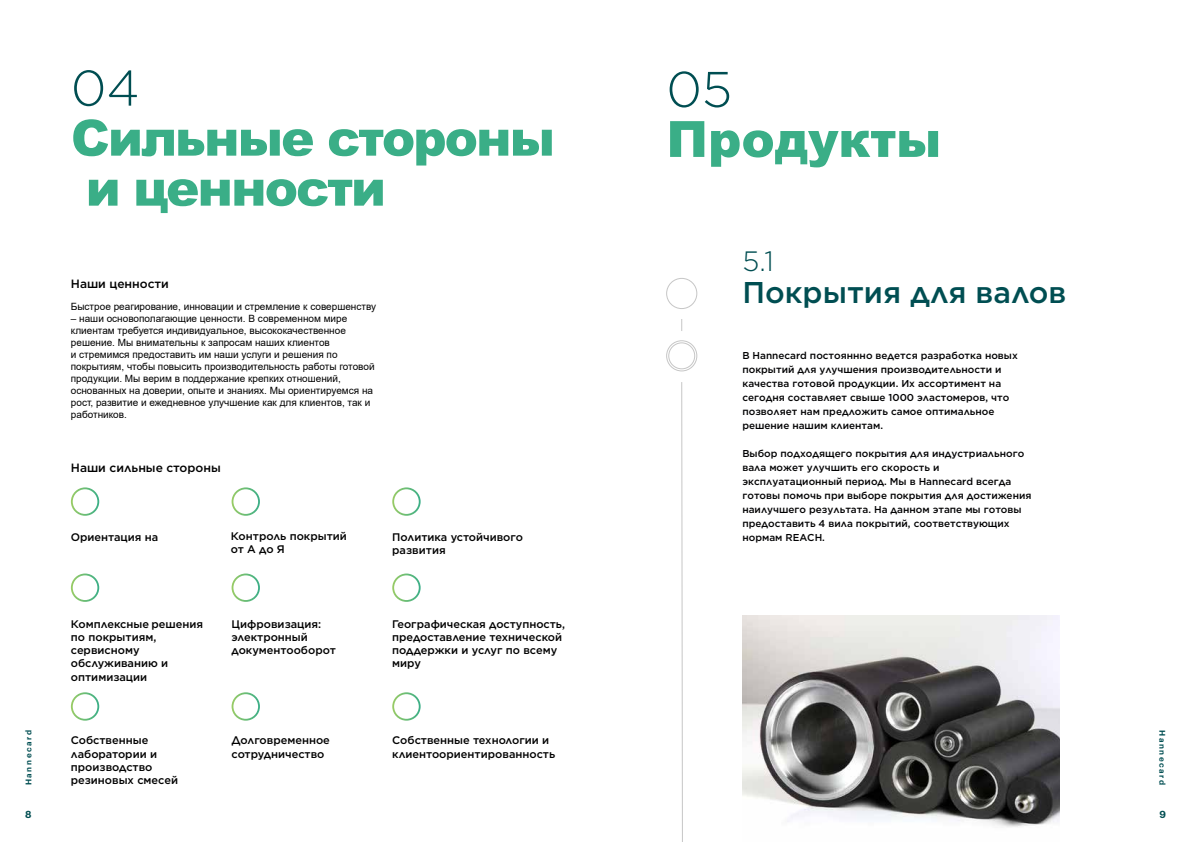
<style>
.page{position:relative;width:1191px;height:842px;background:#fff}
.page>*{position:absolute;margin:0;border:0;box-sizing:border-box;transform-origin:0 0}
.t1{font:900 50px/50px "Arial";letter-spacing:-.04em;color:#3aae87}
.t2{font:900 50px "Arial";color:#3aae87}
.t3{font:300 50px "Gotham";color:#004e52}
.t4{font:500 30px "Gotham";color:#004e52}
.t5{font:300 28px "Gotham";color:#004e52}
.t6{font:500 12px "Gotham";color:#000}
.t7{font:500 11px/13.2px "Gotham";color:#000}
.t8{font:500 10px/14px "Gotham";color:#020203}
.t9{font:10px/12px "Arial";color:#000}
.t10{font:600 10px "Graphik";color:#004e52}
.t11{font:600 8px "Graphik";letter-spacing:.2em;color:#004e52}
</style>
<div class="page">
<div style="left:666px;top:278px;width:31px;height:31px;border:1px solid #c6c6c6;border-radius:50%"></div>
<div style="left:666px;top:340px;width:31px;height:31px;border:1px solid #c6c6c6;border-radius:50%"></div>
<svg style="left:681px;top:319px;width:1px;height:12px"></svg>
<svg style="left:681px;top:382px;width:2px;height:460px"></svg>
<div style="left:668px;top:343px;width:27px;height:26px;border:1px solid #c6c6c6;border-radius:50%"></div>
<img style="left:742px;top:615px;width:318px;height:212px">
<svg style="left:71px;top:573px;width:28px;height:29px"></svg>
<svg style="left:231px;top:573px;width:29px;height:29px"></svg>
<svg style="left:392px;top:573px;width:28px;height:29px"></svg>
<svg style="left:71px;top:487px;width:28px;height:29px"></svg>
<svg style="left:71px;top:692px;width:28px;height:29px"></svg>
<svg style="left:231px;top:692px;width:29px;height:29px"></svg>
<svg style="left:392px;top:692px;width:28px;height:29px"></svg>
<svg style="left:231px;top:487px;width:29px;height:29px"></svg>
<svg style="left:392px;top:487px;width:28px;height:29px"></svg>
<h1 class="t3" style="left:71px;top:56px;width:70px">04</h1>
<h1 class="t1" style="left:71px;top:111px;width:486px">Сильные стороны и ценности</h1>
<p class="t6" style="left:71px;top:276px;width:99px">Наши ценности</p>
<p class="t9" style="left:71px;top:300px;width:307px">Быстрое реагирование, инновации и стремление к совершенству</p>
<p class="t9" style="left:71px;top:312px;width:305px">– наши основополагающие ценности. В современном мире клиентам требуется индивидуальное, высококачественное решение. Мы внимательны к запросам наших клиентов<br>и стремимся предоставить им наши услуги и решения по покрытиям, чтобы повысить производительность работы готовой продукции. Мы верим в поддержание крепких отношений, основанных на доверии, опыте и знаниях. Мы ориентируемся на рост, развитие и ежедневное улучшение как для клиентов, так и работников.</p>
<p class="t6" style="left:71px;top:460px;width:151px">Наши сильные стороны</p>
<p class="t7" style="left:71px;top:530px;width:89px">Ориентация на</p>
<p class="t7" style="left:231px;top:529px;width:118px">Контроль покрытий от А до Я</p>
<p class="t7" style="left:71px;top:617px;width:134px">Комплексные решения по покрытиям, сервисному обслуживанию и оптимизации</p>
<p class="t7" style="left:231px;top:617px;width:106px">Цифровизация: электронный документооборот</p>
<p class="t7" style="left:392px;top:530px;width:132px">Политика устойчивого развития</p>
<p class="t7" style="left:392px;top:617px;width:174px">Географическая доступность, предоставление технической поддержки и услуг по всему миру</p>
<h1 class="t3" style="left:666px;top:58px;width:67px">05</h1>
<h1 class="t2" style="left:666px;top:103px;width:276px">Продукты</h1>
<h3 class="t5" style="left:742px;top:243px;width:33px">5.1</h3>
<h2 class="t4" style="left:742px;top:272px;width:325px">Покрытия для валов</h2>
<p class="t8" style="left:742px;top:349px;width:277px">В Hannecard постояннно ведется разработка новых покрытий для улучшения производительности и качества готовой продукции. Их ассортимент на сегодня составляет свыше 1000 эластомеров, что позволяет нам предложить самое оптимальное решение нашим клиентам.</p>
<p class="t8" style="left:742px;top:447px;width:290px">Выбор подходящего покрытия для индустриального вала может улучшить его скорость и эксплуатационный период. Мы в Hannecard всегда готовы помочь при выборе покрытия для достижения наилучшего результата. На данном этапе мы готовы предоставить 4 вила покрытий, соответствующих нормам REACH.</p>
<p class="t11" style="left:23px;top:785px;width:57px;rotate:-90deg">Hannecard</p>
<p class="t11" style="left:1168px;top:730px;width:57px;rotate:90deg">Hannecard</p>
<p class="t7" style="left:71px;top:734px;width:109px">Собственные лаборатории и производство резиновых смесей</p>
<p class="t7" style="left:231px;top:734px;width:100px">Долговременное сотрудничество</p>
<p class="t7" style="left:392px;top:734px;width:164px">Собственные технологии и клиентоориентированность</p>
<p class="t10" style="left:25px;top:806px;width:8px">8</p>
<p class="t10" style="left:1159px;top:806px;width:8px">9</p>
</div>
